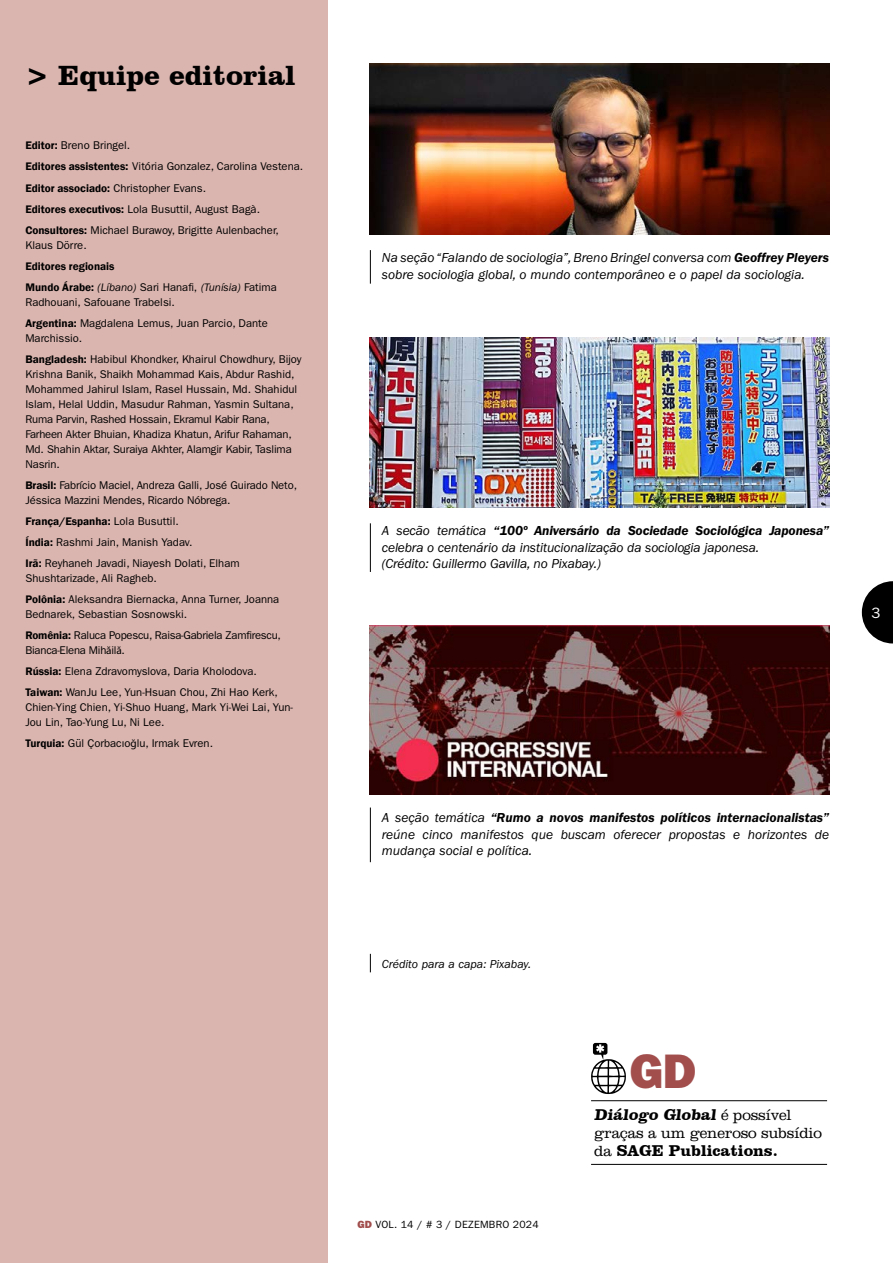
<style>
.page{position:relative;width:893px;height:1263px;background:#fff}
.page>*{position:absolute;margin:0;border:0;box-sizing:border-box;transform-origin:0 0}
.t1{font:48.75px "ITC Franklin Gothic Std Hvy";color:#a14e4d}
.t2{font:700 28.5px "Clarendon BT";color:#000}
.t3{font:700 16.05px "Clarendon BT";color:#000}
.t4{font:300 15.3px "Clarendon";letter-spacing:-.01em;color:#000}
.t5{font:15px "ITC Franklin Gothic Std";color:#fff}
.t6{font:italic 13.5px/16.5px "Franklin Gothic";color:#000}
.t7{font:italic 12px "Franklin Gothic";color:#000}
.t8{font:11.25px/21px "ITC Franklin Gothic Std";color:#000}
.t9{font:600 11.25px/21px "Franklin Gothic";color:#000}
.t10{font:11.25px/21px "ITC Franklin Gothic Std";letter-spacing:-.02em;color:#000}
.t11{font:10.5px "ITC Franklin Gothic Std";letter-spacing:.02em;color:#000}
.s1{font-family:"Franklin Gothic";font-weight:600}
.s2{font-weight:600}
.s3{font-weight:400;font-style:italic}
.s4{font-family:"ITC Franklin Gothic Std";font-weight:400}
.s5{font-family:"Myriad Pro"}
.s6{font-family:"ITC Franklin Gothic Std Hvy";color:#a14e4d}
.s7{font-family:"Clarendon";font-weight:300;font-size:15.3px}
</style>
<div class="page">
<svg style="left:862px;top:581px;width:31px;height:62px"></svg>
<div style="left:0;top:0;width:327px;height:1263px;background:#dab4ae"></div>
<svg style="left:591px;top:1043px;width:35px;height:51px"></svg>
<hr style="left:591px;top:1100px;width:236px;height:1px;background:#000">
<hr style="left:591px;top:1164px;width:236px;height:1px;background:#000">
<img style="left:370px;top:64px;width:459px;height:170px">
<hr style="left:370px;top:250px;width:1px;height:34px;background:#000">
<img style="left:370px;top:337px;width:459px;height:170px">
<hr style="left:370px;top:523px;width:1px;height:49px;background:#000">
<img style="left:370px;top:625px;width:459px;height:169px">
<hr style="left:370px;top:807px;width:1px;height:55px;background:#000">
<svg style="left:370px;top:954px;width:1px;height:18px"></svg>
<h2 class="t2" style="left:25px;top:58px;width:271px">&gt; Equipe editorial</h2>
<p class="t8" style="left:25px;top:135px;width:279px"><span class="s1">Editor:</span> Breno Bringel.<br><span class="s1">Editores assistentes</span><span class="s2">:</span> Vitória Gonzalez, Carolina Vestena.<br><span class="s1">Editor associado:</span> Christopher Evans.<br><span class="s1">Editores executivos:</span> Lola Busuttil, August Bagà.<br><span class="s1">Consultores:</span> Michael Burawoy, Brigitte Aulenbacher,</p>
<p class="t8" style="left:25px;top:234px;width:63px">Klaus Dörre.</p>
<p class="t9" style="left:25px;top:255px;width:253px">Editores regionais<br>Mundo Árabe: <span class="s3">(Líbano)</span> <span class="s4">Sari Hanafi,</span> <span class="s3">(Tunísia)</span> <span class="s4">Fatima</span></p>
<p class="t8" style="left:25px;top:291px;width:244px">Radhouani, Safouane Trabelsi.<br><span class="s1">Argentina:</span> Magdalena Lemus, Juan Parcio, Dante</p>
<p class="t8" style="left:25px;top:327px;width:278px">Marchissio.<br><span class="s1">Bangladesh:</span> Habibul Khondker, Khairul Chowdhury, Bijoy</p>
<p class="t8" style="left:25px;top:366px;width:273px;line-height:15px">Krishna Banik, Shaikh Mohammad Kais, Abdur Rashid, Mohammed Jahirul Islam, Rasel Hussain, Md. Shahidul Islam, Helal Uddin, Masudur Rahman, Yasmin Sultana, Ruma Parvin, Rashed Hossain, Ekramul Kabir Rana, Farheen Akter Bhuian, Khadiza Khatun, Arifur Rahaman, Md. Shahin Aktar, Suraiya Akhter, Alamgir Kabir, Taslima Nasrin.</p>
<p class="t8" style="left:25px;top:477px;width:273px;line-height:15px"><span class="s1">Brasil:</span> Fabrício Maciel, Andreza Galli, José Guirado Neto,<br>Jéssica Mazzini Mendes, Ricardo Nóbrega.</p>
<p class="t9" style="left:25px;top:510px;width:155px">França/Espanha: <span class="s4">Lola Busuttil.</span></p>
<p class="t8" style="left:25px;top:531px;width:216px"><span class="s1">Índia:</span> Rashmi Jain, Manish Yadav.<br><span class="s1">Irã:</span> Reyhaneh Javadi, Niayesh Dolati, Elham</p>
<p class="t8" style="left:25px;top:567px;width:255px">Shushtarizade, Ali Ragheb.<br><span class="s1">Polônia:</span> Aleksandra Biernacka, Anna Turner, Joanna</p>
<p class="t10" style="left:25px;top:603px;width:257px">Bednarek, Sebastian Sosnowski.<br><span class="s1">Romênia:</span> Raluca Popescu, Raisa-Gabriela Zamfirescu,</p>
<p class="t8" style="left:25px;top:639px;width:254px">Bianca-Elena Mih<span class="s5">ă</span>il<span class="s5">ă</span>.<br><span class="s1">Rússia:</span> Elena Zdravomyslova, Daria Kholodova.<br><span class="s1">Taiwan:</span> WanJu Lee, Yun-Hsuan Chou, Zhi Hao Kerk,</p>
<p class="t8" style="left:25px;top:699px;width:269px;line-height:15px">Chien-Ying Chien, Yi-Shuo Huang, Mark Yi-Wei Lai, Yun-<br>Jou Lin, Tao-Yung Lu, Ni Lee.</p>
<p class="t8" style="left:25px;top:732px;width:189px"><span class="s1">Turquia:</span> Gül Çorbacıo<span class="s5">ğ</span>lu, Irmak Evren.</p>
<p class="t6" style="left:382px;top:249px;width:449px">Na seção “Falando de sociologia”, Breno Bringel conversa com <span class="s2">Geoffrey Pleyers </span>sobre sociologia global, o mundo contemporâneo e o papel da sociologia.</p>
<p class="t6" style="left:382px;top:523px;width:449px">A secão temática <span class="s2">“100º Aniversário da Sociedade Sociológica Japonesa” </span>celebra o centenário da institucionalização da sociologia japonesa.<br>(Crédito: Guillermo Gavilla, no Pixabay.)</p>
<h3 class="t5" style="left:872px;top:604px;width:10px">3</h3>
<p class="t6" style="left:382px;top:809px;width:449px;text-align:justify">A seção temática <span class="s2">“Rumo a novos manifestos políticos internacionalistas” </span>reúne cinco manifestos que buscam oferecer propostas e horizontes de mudança social e política.</p>
<p class="t7" style="left:382px;top:957px;width:151px">Crédito para a capa: Pixabay.</p>
<p class="t11" style="left:357px;top:1218px;width:183px"><span class="s6">GD</span> VOL. 14 / # 3 / DEZEMBRO 2024</p>
<h1 class="t1" style="left:630px;top:1042px;width:68px">GD</h1>
<h3 class="t3" style="left:594px;top:1104px;width:199px">Diálogo Global <span class="s7">é possível</span></h3>
<h3 class="t4" style="left:594px;top:1124px;width:229px">graças a um generoso subsídio</h3>
<h3 class="t3" style="left:594px;top:1140px;width:185px"><span class="s7">da</span> SAGE Publications.</h3>
</div>
